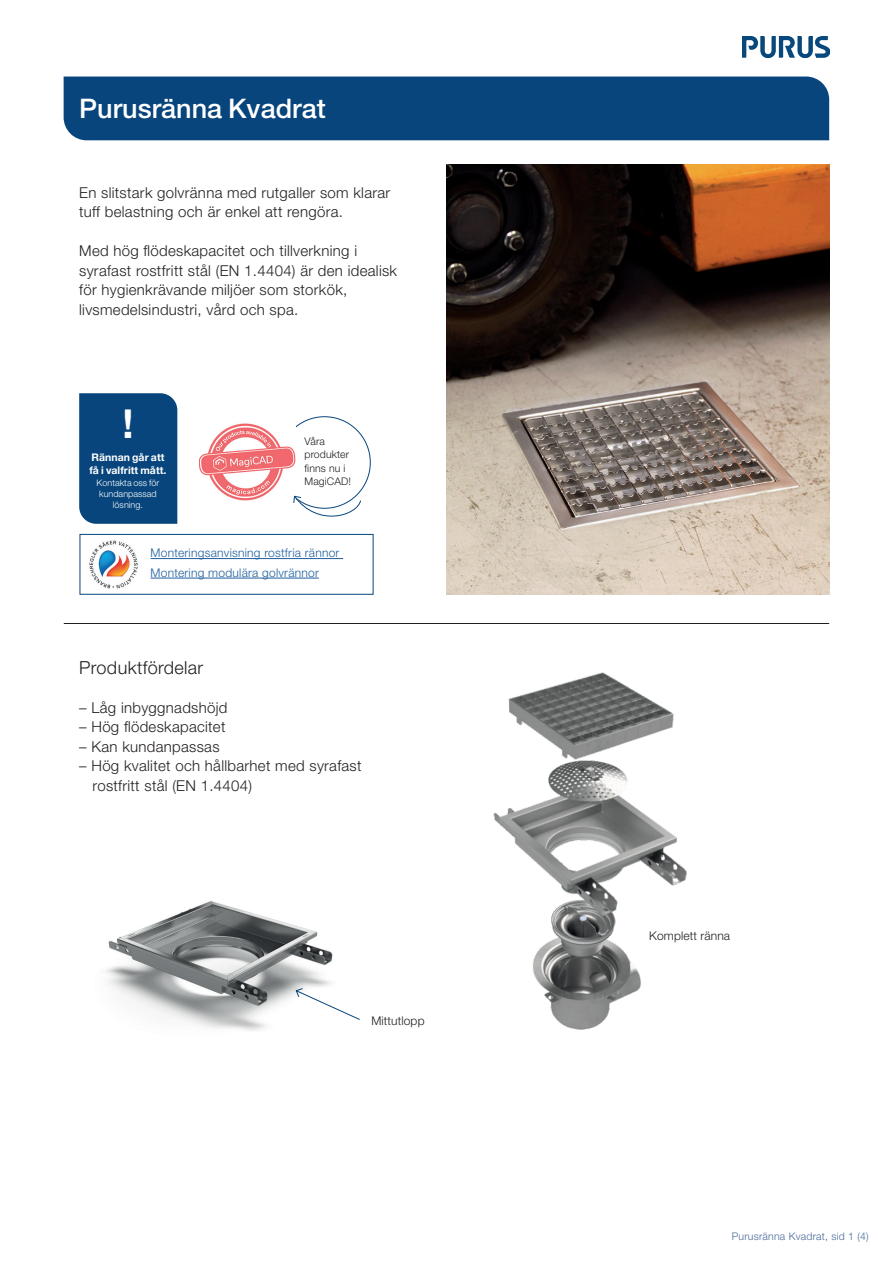
<style>
.page{position:relative;width:893px;height:1263px;background:#fff}
.page>*{position:absolute;margin:0;border:0;box-sizing:border-box;transform-origin:0 0}
.t1{font:700 39.9px "Helvetica Neue LT Std";color:#fff}
.t2{font:500 27px "Helvetica Neue LT Std";color:#fff}
.t3{font:300 18px "Helvetica Neue LT Std";letter-spacing:.02em;color:#231f20}
.t4{font:300 15px/19.5px "Helvetica Neue LT Std";letter-spacing:.02em;color:#231f20}
.t5{font:300 12px/19.5px "Helvetica Neue LT Std";letter-spacing:.02em;color:#21609f}
.t6{font:300 12px "Helvetica Neue LT Std";letter-spacing:.01em;color:#231f20}
.t7{font:300 10.5px/13.5px "Helvetica Neue LT Std";letter-spacing:.01em;color:#231f20}
.t8{font:700 10.5px/12.6px "Helvetica Neue LT Std";letter-spacing:.005em;color:#fff}
.t9{font:300 10.5px "Helvetica Neue LT Std";letter-spacing:.02em;color:#4a6a9a}
.t10{font:300 9px/10.8px "Helvetica Neue LT Std";letter-spacing:.005em;color:#fff;text-align:center}
</style>
<div class="page">
<div style="left:64px;top:77px;width:765px;height:63px;background:#07457c"></div>
<img style="left:743px;top:36px;width:86px;height:21px">
<img style="left:446px;top:165px;width:383px;height:429px">
<img style="left:493px;top:672px;width:194px;height:358px">
<img style="left:105px;top:901px;width:255px;height:130px">
<hr style="left:64px;top:623px;width:765px;height:1px;background:#231f20">
<div style="left:79px;top:393px;width:98px;height:131px;background:#07457c"></div>
<img style="left:200px;top:423px;width:95px;height:78px">
<svg style="left:293px;top:496px;width:68px;height:21px"></svg>
<img style="left:89px;top:540px;width:49px;height:49px">
<hr style="left:151px;top:558px;width:192px;height:1px;background:#21609f">
<hr style="left:151px;top:578px;width:168px;height:1px;background:#21609f">
<div style="left:80px;top:534px;width:293px;height:60px;border:1px solid #07457c"></div>
<h2 class="t2" style="left:79px;top:92px;width:248px">Purusränna Kvadrat</h2>
<p class="t4" style="left:79px;top:182px;width:313px">En slitstark golvränna med rutgaller som klarar tuff belastning och är enkel att rengöra.</p>
<p class="t4" style="left:79px;top:241px;width:319px">Med hög flödeskapacitet och tillverkning i syrafast rostfritt stål (EN 1.4404) är den idealisk för hygienkrävande miljöer som storkök, livsmedelsindustri, vård och spa.</p>
<h1 class="t1" style="left:122px;top:399px;width:13px">!</h1>
<p class="t8" style="left:89px;top:451px;width:79px">Rännan går att få i valfritt mått.</p>
<p class="t10" style="left:97px;top:477px;width:64px">Kontakta oss för kundanpassad lösning.</p>
<p class="t7" style="left:305px;top:434px;width:48px">Våra produkter finns nu i<br>MagiCAD!</p>
<p class="t5" style="left:151px;top:543px;width:190px">Monteringsanvisning rostfria rännor<br>Montering modulära golvrännor</p>
<p class="t3" style="left:79px;top:656px;width:126px">Produktfördelar</p>
<p class="t4" style="left:79px;top:697px;width:150px">– Låg inbyggnadshöjd</p>
<p class="t4" style="left:79px;top:717px;width:148px">– Hög flödeskapacitet</p>
<p class="t4" style="left:79px;top:736px;width:142px">– Kan kundanpassas</p>
<p class="t4" style="left:93px;top:756px;width:270px;text-indent:-13px">– Hög kvalitet och hållbarhet med syrafast rostfritt stål (EN 1.4404)</p>
<p class="t6" style="left:371px;top:1013px;width:55px">Mittutlopp</p>
<p class="t6" style="left:649px;top:929px;width:82px">Komplett ränna</p>
<p class="t9" style="left:732px;top:1229px;width:138px">Purusränna Kvadrat, sid 1 (4)</p>
</div>
